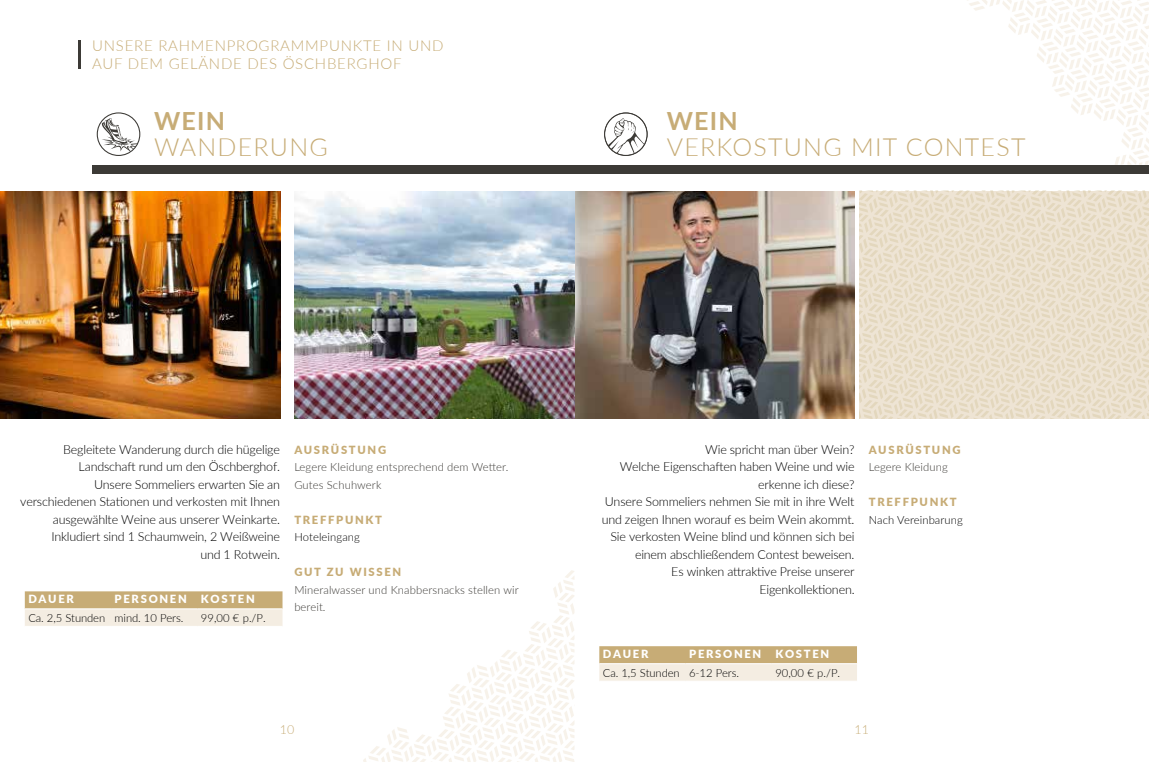
<style>
.page{position:relative;width:1149px;height:762px;background:#fff}
.page>*{position:absolute;margin:0;border:0;box-sizing:border-box;transform-origin:0 0}
.t1{font:300 25px "Lato";letter-spacing:.05em;color:#c7ac76}
.t2{font:700 25px "Lato";letter-spacing:.05em;color:#c7ac76}
.t3{font:300 15px/17.5px "Lato";letter-spacing:.05em;color:#c7ac76}
.t4{font:300 12.5px/17.5px "Lato";letter-spacing:-.015em;color:#000;text-align:right}
.t5{font:300 12.5px "Lato";color:#c7ac76}
.t6{font:300 11.25px/17.5px "Lato";letter-spacing:.01em;color:#3c3a36}
.t7{font:300 11.25px "Lato";letter-spacing:-.01em;color:#000}
.t8{font:900 11.25px "Lato";letter-spacing:.15em;color:#c7ac76}
.t9{font:900 11.25px "Lato";letter-spacing:.15em;color:#fff}
.t10{font:300 11.25px "Lato";letter-spacing:.01em;color:#000}
</style>
<div class="page">
<svg style="left:967px;top:0;width:182px;height:165px"></svg>
<img style="left:294px;top:191px;width:560px;height:228px">
<div style="left:92px;top:165px;width:1056px;height:9px;background:#3c3a36"></div>
<svg style="left:363px;top:570px;width:212px;height:192px"></svg>
<img style="left:0;top:191px;width:280px;height:228px">
<svg style="left:604px;top:113px;width:43px;height:43px"></svg>
<div style="left:604px;top:112px;width:43px;height:44px;border:1px solid #3c3a36;border-radius:50%"></div>
<svg style="left:97px;top:113px;width:43px;height:42px"></svg>
<svg style="left:101px;top:118px;width:37px;height:34px"></svg>
<div style="left:97px;top:112px;width:43px;height:44px;border:1px solid #3c3a36;border-radius:50%"></div>
<hr style="left:78px;top:40px;width:2px;height:29px;background:#3c3a36">
<svg style="left:599px;top:646px;width:257px;height:35px;background:#decdad"></svg>
<hr style="left:599px;top:663px;width:86px;height:1px;background:#fff">
<hr style="left:685px;top:663px;width:86px;height:1px;background:#fff">
<hr style="left:771px;top:663px;width:85px;height:1px;background:#fff">
<svg style="left:25px;top:591px;width:257px;height:35px;background:#decdad"></svg>
<hr style="left:25px;top:608px;width:86px;height:1px;background:#fff">
<hr style="left:111px;top:608px;width:86px;height:1px;background:#fff">
<hr style="left:197px;top:608px;width:85px;height:1px;background:#fff">
<svg style="left:859px;top:191px;width:290px;height:228px;background:#e9dfcb"></svg>
<p class="t3" style="left:92px;top:36px;width:353px">UNSERE RAHMENPROGRAMMPUNKTE IN UND<br>AUF DEM GELÄNDE DES ÖSCHBERGHOF</p>
<h1 class="t2" style="left:154px;top:102px;width:73px">WEIN</h1>
<h1 class="t1" style="left:154px;top:130px;width:175px">WANDERUNG</h1>
<h1 class="t2" style="left:666px;top:102px;width:73px">WEIN</h1>
<h1 class="t1" style="left:666px;top:130px;width:360px">VERKOSTUNG MIT CONTEST</h1>
<p class="t4" style="left:20px;top:440px;width:261px">Begleitete Wanderung durch die hügelige Landschaft rund um den Öschberghof.<br>Unsere Sommeliers erwarten Sie an verschiedenen Stationen und verkosten mit Ihnen ausgewählte Weine aus unserer Weinkarte.<br>Inkludiert sind 1 Schaumwein, 2 Weißweine<br>und 1 Rotwein.</p>
<p class="t8" style="left:294px;top:441px;width:93px">AUSRÜSTUNG</p>
<p class="t6" style="left:294px;top:458px;width:215px">Legere Kleidung entsprechend dem Wetter.<br>Gutes Schuhwerk</p>
<p class="t8" style="left:294px;top:511px;width:89px">TREFFPUNKT</p>
<p class="t10" style="left:294px;top:529px;width:67px">Hoteleingang</p>
<p class="t8" style="left:294px;top:563px;width:108px">GUT ZU WISSEN</p>
<p class="t6" style="left:294px;top:580px;width:226px">Mineralwasser und Knabbersnacks stellen wir bereit.</p>
<p class="t9" style="left:28px;top:591px;width:47px">DAUER</p>
<p class="t9" style="left:115px;top:591px;width:74px">PERSONEN</p>
<p class="t9" style="left:201px;top:591px;width:55px">KOSTEN</p>
<p class="t7" style="left:28px;top:610px;width:156px">Ca. 2,5 Stunden mind. 10 Pers.</p>
<p class="t7" style="left:201px;top:610px;width:66px">99,00 € p./P.</p>
<p class="t4" style="left:601px;top:440px;width:254px">Wie spricht man über Wein?<br>Welche Eigenschaften haben Weine und wie erkenne ich diese?<br>Unsere Sommeliers nehmen Sie mit in ihre Welt und zeigen Ihnen worauf es beim Wein akommt.<br>Sie verkosten Weine blind und können sich bei einem abschließendem Contest beweisen.<br>Es winken attraktive Preise unserer Eigenkollektionen.</p>
<p class="t8" style="left:868px;top:441px;width:93px">AUSRÜSTUNG</p>
<p class="t6" style="left:868px;top:458px;width:80px">Legere Kleidung</p>
<p class="t8" style="left:868px;top:493px;width:89px">TREFFPUNKT</p>
<p class="t10" style="left:868px;top:512px;width:96px">Nach Vereinbarung</p>
<p class="t9" style="left:602px;top:645px;width:47px">DAUER</p>
<p class="t9" style="left:689px;top:645px;width:74px">PERSONEN</p>
<p class="t9" style="left:775px;top:645px;width:55px">KOSTEN</p>
<p class="t7" style="left:602px;top:665px;width:138px">Ca. 1,5 Stunden 6-12 Pers.</p>
<p class="t7" style="left:775px;top:665px;width:66px">90,00 € p./P.</p>
<p class="t5" style="left:280px;top:720px;width:16px">10</p>
<p class="t5" style="left:854px;top:720px;width:16px">11</p>
</div>
